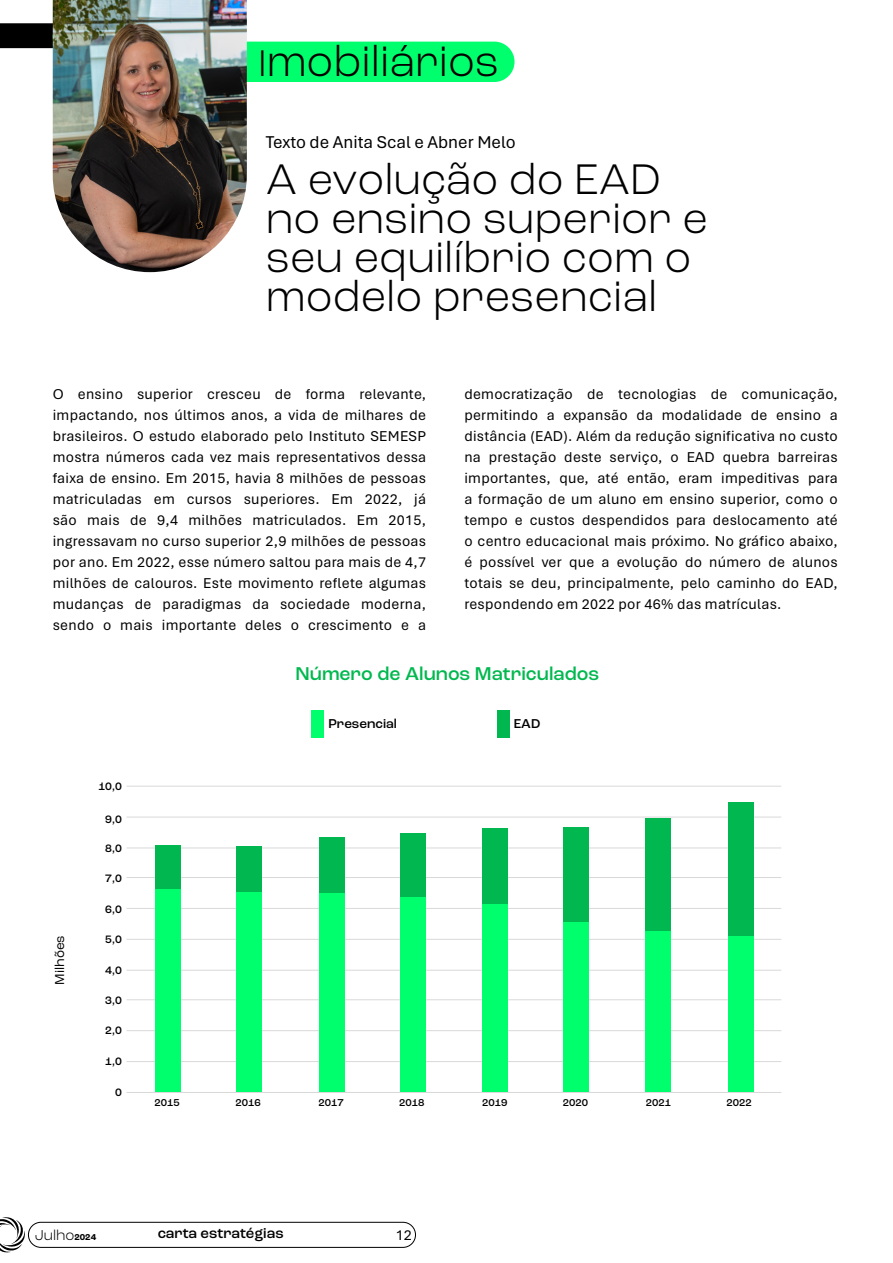
<style>
.page{position:relative;width:893px;height:1263px;background:#fff}
.page>*{position:absolute;margin:0;border:0;box-sizing:border-box;transform-origin:0 0}
.t1{font:300 45px/39px "Roc Grotesk";color:#000}
.t2{font:500 19.5px "Roc Grotesk";color:#00b84f}
.t3{font:18px "Aptos";color:#000}
.t4{font:15px/21px "Aptos";letter-spacing:.02em;color:#000;text-align:justify}
.t5{font:500 15px "Roc Grotesk";color:#000}
.t6{font:300 15px "Roc Grotesk";color:#000}
.t7{font:500 13.5px "Roc Grotesk";color:#000}
.t8{font:13.5px "Roc Grotesk";color:#000}
.t9{font:500 11.25px "Roc Grotesk";color:#000}
.t10{font:500 10.5px "Roc Grotesk";color:#000}
.s1{font-size:39px}
.s2{font-weight:700;font-size:9px}
</style>
<div class="page">
<svg style="left:0;top:23px;width:53px;height:25px"></svg>
<div style="left:28px;top:1222px;width:388px;height:26px;border:1px solid #000;border-radius:13px"></div>
<svg style="left:0;top:1217px;width:25px;height:36px"></svg>
<div style="left:104px;top:42px;width:410px;height:40px;background:#00ff6d;border-radius:20px"></div>
<img style="left:53px;top:0;width:194px;height:272px">
<hr style="left:126px;top:1061px;width:655px;height:1px;background:#d9d9d9">
<hr style="left:126px;top:1030px;width:655px;height:1px;background:#d9d9d9">
<hr style="left:126px;top:999px;width:655px;height:1px;background:#d9d9d9">
<hr style="left:126px;top:970px;width:655px;height:1px;background:#d9d9d9">
<hr style="left:126px;top:939px;width:655px;height:1px;background:#d9d9d9">
<hr style="left:126px;top:908px;width:655px;height:1px;background:#d9d9d9">
<hr style="left:126px;top:877px;width:655px;height:1px;background:#d9d9d9">
<hr style="left:126px;top:847px;width:655px;height:1px;background:#d9d9d9">
<hr style="left:126px;top:817px;width:655px;height:1px;background:#d9d9d9">
<hr style="left:126px;top:786px;width:655px;height:1px;background:#d9d9d9">
<hr style="left:126px;top:1092px;width:655px;height:1px;background:#d9d9d9">
<div style="left:156px;top:889px;width:25px;height:203px;background:#00ff6d"></div>
<div style="left:237px;top:891px;width:25px;height:201px;background:#00ff6d"></div>
<div style="left:319px;top:893px;width:26px;height:199px;background:#00ff6d"></div>
<div style="left:400px;top:897px;width:26px;height:195px;background:#00ff6d"></div>
<div style="left:482px;top:904px;width:26px;height:188px;background:#00ff6d"></div>
<div style="left:563px;top:921px;width:26px;height:171px;background:#00ff6d"></div>
<div style="left:646px;top:930px;width:25px;height:162px;background:#00ff6d"></div>
<div style="left:728px;top:936px;width:26px;height:156px;background:#00ff6d"></div>
<div style="left:156px;top:846px;width:25px;height:43px;background:#00b84f"></div>
<div style="left:237px;top:846px;width:25px;height:45px;background:#00b84f"></div>
<div style="left:319px;top:838px;width:26px;height:55px;background:#00b84f"></div>
<div style="left:400px;top:834px;width:26px;height:63px;background:#00b84f"></div>
<div style="left:482px;top:828px;width:26px;height:76px;background:#00b84f"></div>
<div style="left:563px;top:827px;width:26px;height:94px;background:#00b84f"></div>
<div style="left:646px;top:818px;width:25px;height:112px;background:#00b84f"></div>
<div style="left:728px;top:803px;width:26px;height:133px;background:#00b84f"></div>
<div style="left:312px;top:710px;width:12px;height:27px;background:#00ff6d"></div>
<div style="left:497px;top:710px;width:12px;height:27px;background:#00b84f"></div>
<p class="t1" style="left:258px;top:41px;width:242px"><span class="s1">I</span>mobiliários</p>
<p class="t3" style="left:266px;top:130px;width:251px">Texto de Anita Scal e Abner Melo</p>
<p class="t1" style="left:266px;top:159px;width:444px">A evolução do EAD no ensino superior e seu equilíbrio com o modelo presencial</p>
<p class="t4" style="left:53px;top:383px;width:375px">O ensino superior cresceu de forma relevante, impactando, nos últimos anos, a vida de milhares de brasileiros. O estudo elaborado pelo Instituto SEMESP mostra números cada vez mais representativos dessa faixa de ensino. Em 2015, havia 8 milhões de pessoas matriculadas em cursos superiores. Em 2022, já são mais de 9,4 milhões matriculados. Em 2015, ingressavam no curso superior 2,9 milhões de pessoas por ano. Em 2022, esse número saltou para mais de 4,7 milhões de calouros. Este movimento reflete algumas mudanças de paradigmas da sociedade moderna, sendo o mais importante deles o crescimento e a</p>
<p class="t4" style="left:464px;top:383px;width:375px">democratização de tecnologias de comunicação, permitindo a expansão da modalidade de ensino a distância (EAD). Além da redução significativa no custo na prestação deste serviço, o EAD quebra barreiras importantes, que, até então, eram impeditivas para a formação de um aluno em ensino superior, como o tempo e custos despendidos para deslocamento até o centro educacional mais próximo. No gráfico abaixo, é possível ver que a evolução do número de alunos totais se deu, principalmente, pelo caminho do EAD, respondendo em 2022 por 46% das matrículas.</p>
<p class="t2" style="left:296px;top:662px;width:305px">Número de Alunos Matriculados</p>
<p class="t7" style="left:328px;top:715px;width:70px">Presencial</p>
<p class="t7" style="left:514px;top:715px;width:28px">EAD</p>
<p class="t9" style="left:98px;top:779px;width:25px">10,0</p>
<p class="t9" style="left:105px;top:812px;width:18px">9,0</p>
<p class="t9" style="left:105px;top:841px;width:18px">8,0</p>
<p class="t9" style="left:105px;top:871px;width:18px">7,0</p>
<p class="t8" style="left:51px;top:985px;width:51px;rotate:-90deg">Milhões</p>
<p class="t9" style="left:105px;top:902px;width:18px">6,0</p>
<p class="t9" style="left:105px;top:933px;width:18px">5,0</p>
<p class="t9" style="left:105px;top:964px;width:18px">4,0</p>
<p class="t9" style="left:105px;top:993px;width:18px">3,0</p>
<p class="t9" style="left:105px;top:1023px;width:18px">2,0</p>
<p class="t9" style="left:105px;top:1054px;width:18px">1,0</p>
<p class="t9" style="left:115px;top:1085px;width:8px">0</p>
<p class="t10" style="left:155px;top:1096px;width:27px">2015</p>
<p class="t10" style="left:235px;top:1096px;width:27px">2016</p>
<p class="t10" style="left:318px;top:1096px;width:27px">2017</p>
<p class="t10" style="left:399px;top:1096px;width:27px">2018</p>
<p class="t10" style="left:482px;top:1096px;width:27px">2019</p>
<p class="t10" style="left:563px;top:1096px;width:27px">2020</p>
<p class="t10" style="left:646px;top:1096px;width:27px">2021</p>
<p class="t10" style="left:727px;top:1096px;width:27px">2022</p>
<p class="t6" style="left:35px;top:1226px;width:63px">Julho<span class="s2">2024</span></p>
<p class="t5" style="left:158px;top:1224px;width:127px">carta estratégias</p>
<p class="t4" style="left:396px;top:1224px;width:18px">12</p>
</div>
